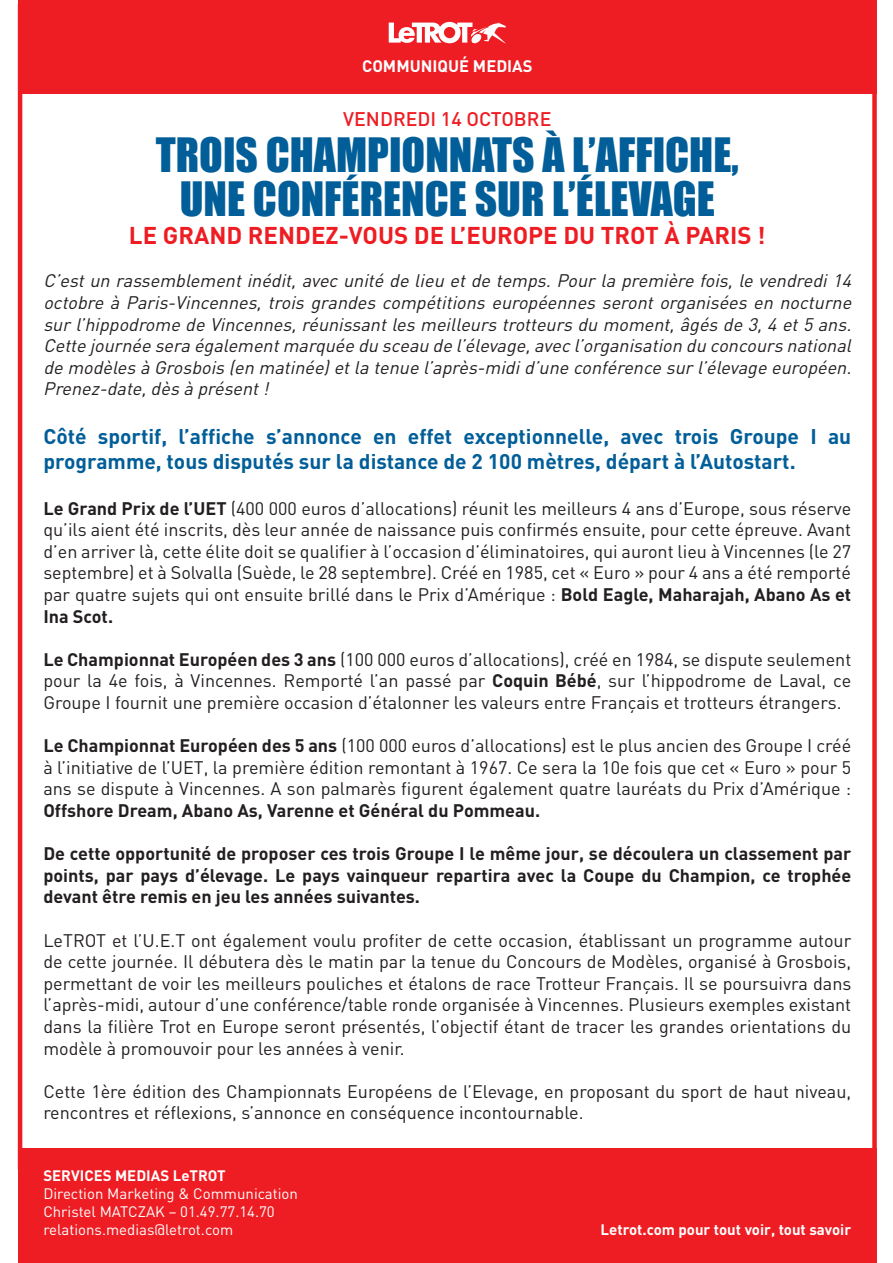
<style>
.page{position:relative;width:893px;height:1263px;background:#fff}
.page>*{position:absolute;margin:0;border:0;box-sizing:border-box;transform-origin:0 0}
.t1{font:43.5px/43.5px "Impact";color:#015e98;text-align:center}
.t2{font:700 24px "DIN";color:#ee1d23}
.t3{font:700 21px/25.2px "DIN";color:#015e98}
.t4{font:500 19.5px "DIN";color:#ee1d23}
.t5{font:18px/21.6px "DIN";color:#231f20;text-align:justify}
.t6{font:italic 18px/21.6px "DIN";color:#231f20;text-align:justify}
.t7{font:700 18px/21.6px "DIN";color:#231f20;text-align:justify}
.t8{font:700 16.5px "DIN";color:#fff}
.t9{font:15px/18px "DIN";color:#fff}
.t10{font:700 15px "DIN";color:#fff}
.s1{font-weight:700}
</style>
<div class="page">
<div style="left:18px;top:0;width:859px;height:94px;background:#ee1d23"></div>
<div style="left:18px;top:1148px;width:859px;height:115px;background:#ee1d23"></div>
<div style="left:18px;top:4px;width:859px;height:1165px;border:4px solid #ee1d23"></div>
<svg style="left:389px;top:22px;width:117px;height:22px"></svg>
<p class="t8" style="left:362px;top:56px;width:172px">COMMUNIQUÉ MEDIAS</p>
<p class="t4" style="left:343px;top:106px;width:210px">VENDREDI 14 OCTOBRE</p>
<h1 class="t1" style="left:156px;top:132px;width:585px">TROIS CHAMPIONNATS À L’AFFICHE,<br>UNE CONFÉRENCE SUR L’ÉLEVAGE</h1>
<h2 class="t2" style="left:129px;top:219px;width:638px">LE GRAND RENDEZ-VOUS DE L’EUROPE DU TROT À PARIS !</h2>
<p class="t6" style="left:43px;top:270px;width:814px">C’est un rassemblement inédit, avec unité de lieu et de temps. Pour la première fois, le vendredi 14 octobre à Paris-Vincennes, trois grandes compétitions européennes seront organisées en nocturne surl’hippodrome de Vincennes,réunissantles meilleurs trotteurs du moment,âgés de 3,4 et5 ans.<br>Cette journée sera égalementmarquée du sceau de l’élevage,avec l’organisation du concours national de modèles à Grosbois (en matinée)etla tenue l’après-midid’une conférence surl’élevage européen.<br>Prenez-date,dès à présent!</p>
<p class="t3" style="left:43px;top:422px;width:809px">Côté sportif, l’affiche s’annonce en effet exceptionnelle, avec trois Groupe I au programme, tous disputés sur la distance de 2 100 mètres, départ à l’Autostart.</p>
<p class="t5" style="left:43px;top:497px;width:809px"><span class="s1">Le Grand Prix de l’UET</span> (400 000 euros d’allocations) réunit les meilleurs 4 ans d’Europe, sous réserve qu’ils aient été inscrits, dès leur année de naissance puis confirmés ensuite, pour cette épreuve. Avant d’en arriver là, cette élite doit se qualifier à l’occasion d’éliminatoires, qui auront lieu à Vincennes (le 27 septembre) et à Solvalla (Suède, le 28 septembre). Créé en 1985, cet « Euro » pour 4 ans a été remporté par quatre sujets qui ont ensuite brillé dans le Prix d’Amérique : <span class="s1">Bold Eagle, Maharajah, Abano As et Ina Scot.</span></p>
<p class="t5" style="left:43px;top:648px;width:809px"><span class="s1">Le Championnat Européen des 3 ans</span> (100 000 euros d’allocations), créé en 1984, se dispute seulement pour la 4e fois, à Vincennes. Remporté l’an passé par <span class="s1">Coquin Bébé</span>, sur l’hippodrome de Laval, ce Groupe I fournit une première occasion d’étalonner les valeurs entre Français et trotteurs étrangers.</p>
<p class="t5" style="left:43px;top:735px;width:809px"><span class="s1">Le Championnat Européen des 5 ans</span> (100 000 euros d’allocations) est le plus ancien des Groupe I créé à l’initiative de l’UET, la première édition remontant à 1967. Ce sera la 10e fois que cet « Euro » pour 5 ans se dispute à Vincennes. A son palmarès figurent également quatre lauréats du Prix d’Amérique :</p>
<p class="t7" style="left:43px;top:799px;width:498px">Offshore Dream, Abano As, Varenne et Général du Pommeau.</p>
<p class="t7" style="left:43px;top:842px;width:809px">De cette opportunité de proposer ces trois Groupe I le même jour, se découlera un classement par points, par pays d’élevage. Le pays vainqueur repartira avec la Coupe du Champion, ce trophée devant être remis en jeu les années suivantes.</p>
<p class="t5" style="left:43px;top:929px;width:809px">LeTROT et l’U.E.T ont également voulu profiter de cette occasion, établissant un programme autour de cette journée. Il débutera dès le matin par la tenue du Concours de Modèles, organisé à Grosbois, permettant de voir les meilleurs pouliches et étalons de race Trotteur Français. Il se poursuivra dans l’après-midi, autour d’une conférence/table ronde organisée à Vincennes. Plusieurs exemples existant dans la filière Trot en Europe seront présentés, l’objectif étant de tracer les grandes orientations du modèle à promouvoir pour les années à venir.</p>
<p class="t5" style="left:43px;top:1080px;width:809px">Cette 1ère édition des Championnats Européens de l’Elevage, en proposant du sport de haut niveau, rencontres et réflexions, s’annonce en conséquence incontournable.</p>
<p class="t10" style="left:43px;top:1166px;width:184px">SERVICES MEDIAS LeTROT</p>
<p class="t9" style="left:43px;top:1184px;width:256px">Direction Marketing &amp; Communication<br>Christel MATCZAK – 01.49.77.14.70 relations.medias@letrot.com</p>
<p class="t10" style="left:601px;top:1220px;width:252px">Letrot.com pour tout voir, tout savoir</p>
</div>
